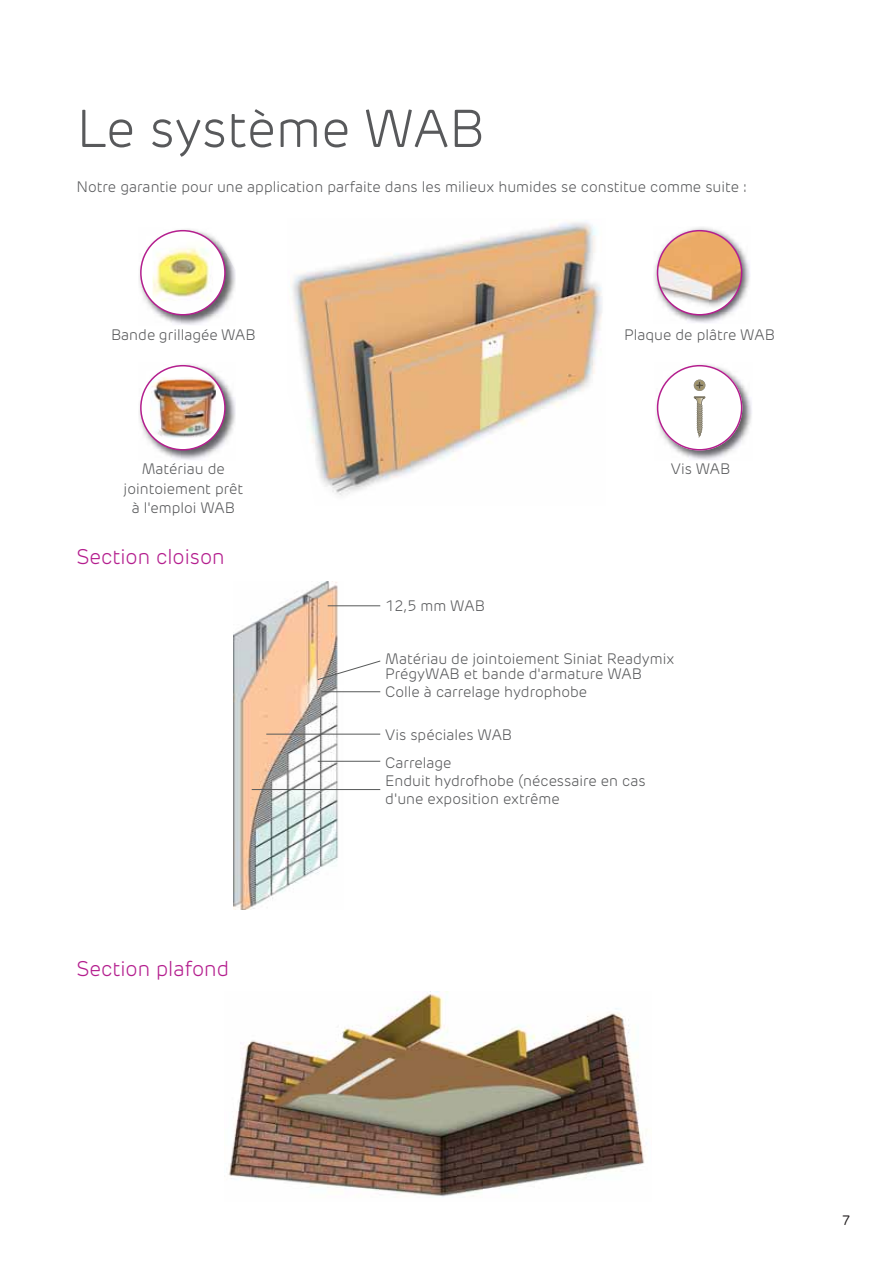
<style>
.page{position:relative;width:893px;height:1263px;background:#fff}
.page>*{position:absolute;margin:0;border:0;box-sizing:border-box;transform-origin:0 0}
.t1{font:300 52.5px "New Rubrik Edge";color:#58595b}
.t2{font:300 21px "New Rubrik Edge";color:#b41e8e}
.t3{font:300 15px/15px "New Rubrik Edge";color:#58595b}
.t4{font:13.5px "New Rubrik Edge";color:#231f20}
</style>
<div class="page">
<img style="left:233px;top:581px;width:111px;height:329px">
<hr style="left:328px;top:605px;width:52px;height:1px;background:#575959">
<svg style="left:317px;top:660px;width:64px;height:20px"></svg>
<hr style="left:321px;top:691px;width:59px;height:1px;background:#575959">
<hr style="left:318px;top:761px;width:62px;height:1px;background:#575959">
<hr style="left:252px;top:789px;width:128px;height:1px;background:#575959">
<hr style="left:266px;top:734px;width:114px;height:1px;background:#575959">
<img style="left:228px;top:992px;width:420px;height:205px">
<img style="left:654px;top:227px;width:96px;height:96px">
<img style="left:657px;top:231px;width:85px;height:84px;border-radius:50%">
<div style="left:657px;top:230px;width:85px;height:85px;border:2px solid #b41e8e;border-radius:50%"></div>
<img style="left:139px;top:229px;width:97px;height:96px">
<div style="left:141px;top:231px;width:84px;height:84px;background:#fff;border-radius:50%"></div>
<img style="left:153px;top:232px;width:60px;height:81px">
<div style="left:140px;top:230px;width:86px;height:85px;border:2px solid #b41e8e;border-radius:50%"></div>
<img style="left:656px;top:364px;width:96px;height:96px">
<img style="left:139px;top:364px;width:97px;height:96px">
<div style="left:141px;top:366px;width:84px;height:84px;background:#fff;border-radius:50%"></div>
<img style="left:150px;top:377px;width:66px;height:61px;border-radius:5px">
<div style="left:140px;top:365px;width:86px;height:85px;border:2px solid #b41e8e;border-radius:50%"></div>
<img style="left:291px;top:222px;width:311px;height:274px">
<img style="left:291px;top:400px;width:23px;height:96px">
<svg style="left:657px;top:365px;width:85px;height:85px"></svg>
<h1 class="t1" style="left:77px;top:110px;width:410px">Le système WAB</h1>
<p class="t3" style="left:77px;top:181px;width:672px">Notre garantie pour une application parfaite dans les milieux humides se constitue comme suite :</p>
<p class="t3" style="left:111px;top:329px;width:146px">Bande grillagée WAB</p>
<p class="t3" style="left:624px;top:329px;width:152px">Plaque de plâtre WAB</p>
<p class="t3" style="left:142px;top:463px;width:85px">Matériau de</p>
<p class="t3" style="left:671px;top:463px;width:61px">Vis WAB</p>
<p class="t3" style="left:124px;top:480px;width:121px;line-height:19.5px;text-align:center">jointoiement prêt à l'emploi WAB</p>
<h2 class="t2" style="left:77px;top:549px;width:150px">Section cloison</h2>
<h2 class="t2" style="left:77px;top:961px;width:154px">Section plafond</h2>
<p class="t3" style="left:385px;top:600px;width:101px">12,5 mm WAB</p>
<p class="t3" style="left:385px;top:652px;width:291px">Matériau de jointoiement Siniat Readymix<br>PrégyWAB et bande d'armature WAB</p>
<p class="t3" style="left:385px;top:686px;width:204px">Colle à carrelage hydrophobe</p>
<p class="t3" style="left:385px;top:723px;width:128px;line-height:27.6px">Vis spéciales WAB<br>Carrelage</p>
<p class="t3" style="left:385px;top:773px;width:262px;line-height:18px">Enduit hydrofhobe (nécessaire en cas d'une exposition extrême</p>
<p class="t4" style="left:842px;top:1215px;width:10px">7</p>
</div>
